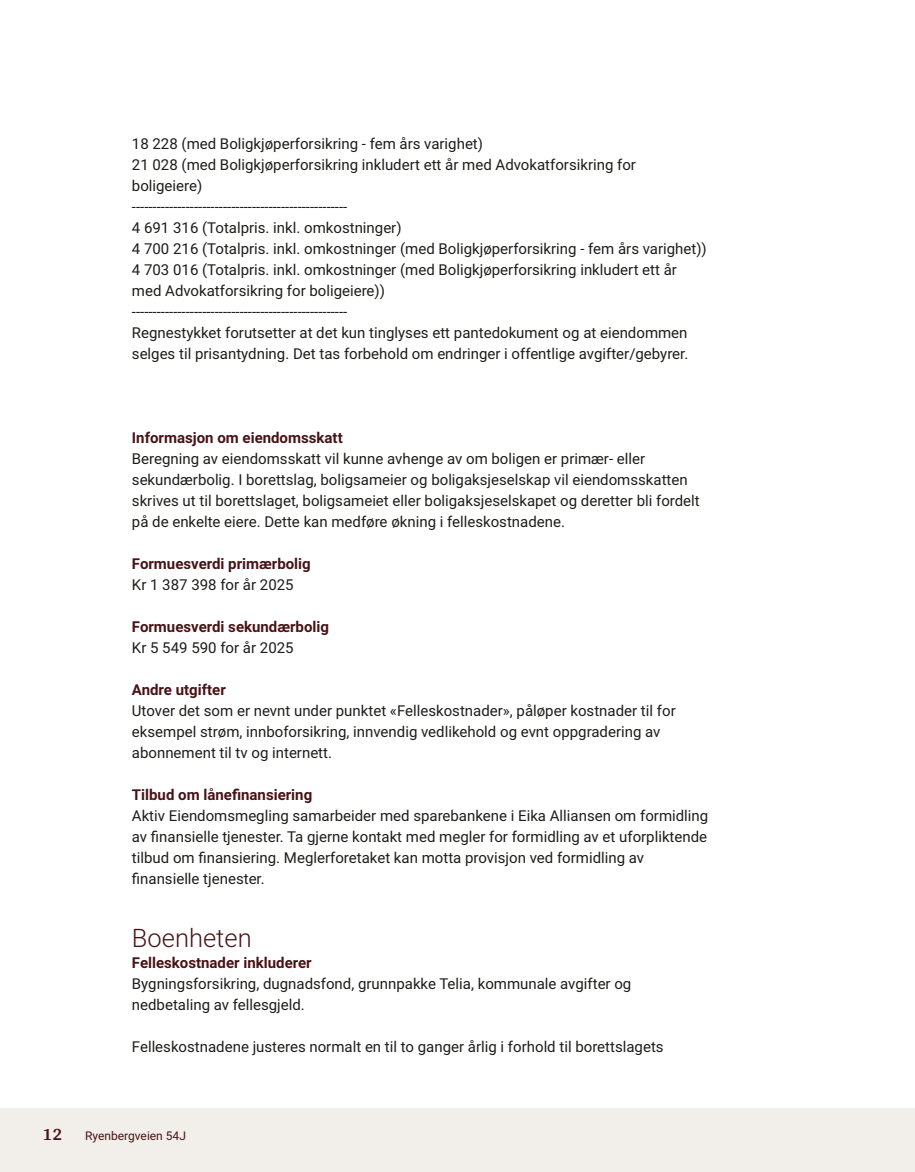
<style>
.page{position:relative;width:915px;height:1172px;background:#fff}
.page>*{position:absolute;margin:0;border:0;box-sizing:border-box;transform-origin:0 0}
.t1{font:300 25.5px "Roboto Vitec";color:#481317}
.t2{font:700 18px "Arya";color:#481317}
.t3{font:15px/21px "Roboto Vitec";color:#1d1d1b}
.t4{font:700 15px "Roboto Vitec";color:#481317}
.t5{font:12px "Roboto Vitec";color:#481317}
</style>
<div class="page">
<div style="left:0;top:1108px;width:914px;height:64px;background:#f2eeea"></div>
<p class="t3" style="left:132px;top:132px;width:576px">18 228 (med Boligkjøperforsikring ‑ fem års varighet)<br>21 028 (med Boligkjøperforsikring inkludert ett år med Advokatforsikring for boligeiere)<br>‑‑‑‑‑‑‑‑‑‑‑‑‑‑‑‑‑‑‑‑‑‑‑‑‑‑‑‑‑‑‑‑‑‑‑‑‑‑‑‑‑‑‑‑‑‑‑‑‑‑‑‑<br>4 691 316 (Totalpris. inkl. omkostninger)<br>4 700 216 (Totalpris. inkl. omkostninger (med Boligkjøperforsikring ‑ fem års varighet))<br>4 703 016 (Totalpris. inkl. omkostninger (med Boligkjøperforsikring inkludert ett år med Advokatforsikring for boligeiere))<br>‑‑‑‑‑‑‑‑‑‑‑‑‑‑‑‑‑‑‑‑‑‑‑‑‑‑‑‑‑‑‑‑‑‑‑‑‑‑‑‑‑‑‑‑‑‑‑‑‑‑‑‑<br>Regnestykket forutsetter at det kun tinglyses ett pantedokument og at eiendommen selges til prisantydning. Det tas forbehold om endringer i offentlige avgifter/ gebyrer.</p>
<p class="t4" style="left:132px;top:427px;width:212px">Informasjon om eiendomsskatt</p>
<p class="t3" style="left:132px;top:447px;width:569px">Beregning av eiendomsskatt vil kunne avhenge av om boligen er primær‑ eller sekundærbolig. I borettslag, boligsameier og boligaksjeselskap vil eiendomsskatten skrives ut til borettslaget, boligsameiet eller boligaksjeselskapet og deretter bli fordelt på de enkelte eiere. Dette kan medføre økning i felleskostnadene.</p>
<p class="t4" style="left:132px;top:553px;width:180px">Formuesverdi primærbolig</p>
<p class="t3" style="left:132px;top:573px;width:163px">Kr 1 387 398 for år 2025</p>
<p class="t4" style="left:132px;top:616px;width:198px">Formuesverdi sekundærbolig</p>
<p class="t3" style="left:132px;top:636px;width:163px">Kr 5 549 590 for år 2025</p>
<p class="t4" style="left:132px;top:679px;width:95px">Andre utgifter</p>
<p class="t3" style="left:132px;top:699px;width:545px">Utover det som er nevnt under punktet «Felleskostnader», påløper kostnader til for eksempel strøm, innboforsikring, innvendig vedlikehold og evnt oppgradering av abonnement til tv og internett.</p>
<p class="t4" style="left:132px;top:784px;width:182px">Tilbud om lånefinansiering</p>
<p class="t3" style="left:132px;top:804px;width:577px">Aktiv Eiendomsmegling samarbeider med sparebankene i Eika Alliansen om formidling av finansielle tjenester. Ta gjerne kontakt med megler for formidling av et uforpliktende tilbud om finansiering. Meglerforetaket kan motta provisjon ved formidling av finansielle tjenester.</p>
<h1 class="t1" style="left:132px;top:920px;width:121px">Boenheten</h1>
<p class="t4" style="left:132px;top:952px;width:181px">Felleskostnader inkluderer</p>
<p class="t3" style="left:132px;top:972px;width:501px">Bygningsforsikring, dugnadsfond, grunnpakke Telia, kommunale avgifter og nedbetaling av fellesgjeld.</p>
<p class="t3" style="left:132px;top:1035px;width:533px">Felleskostnadene justeres normalt en til to ganger årlig i forhold til borettslagets</p>
<p class="t2" style="left:43px;top:1123px;width:21px">12</p>
<p class="t5" style="left:85px;top:1127px;width:102px">Ryenbergveien 54J</p>
</div>
